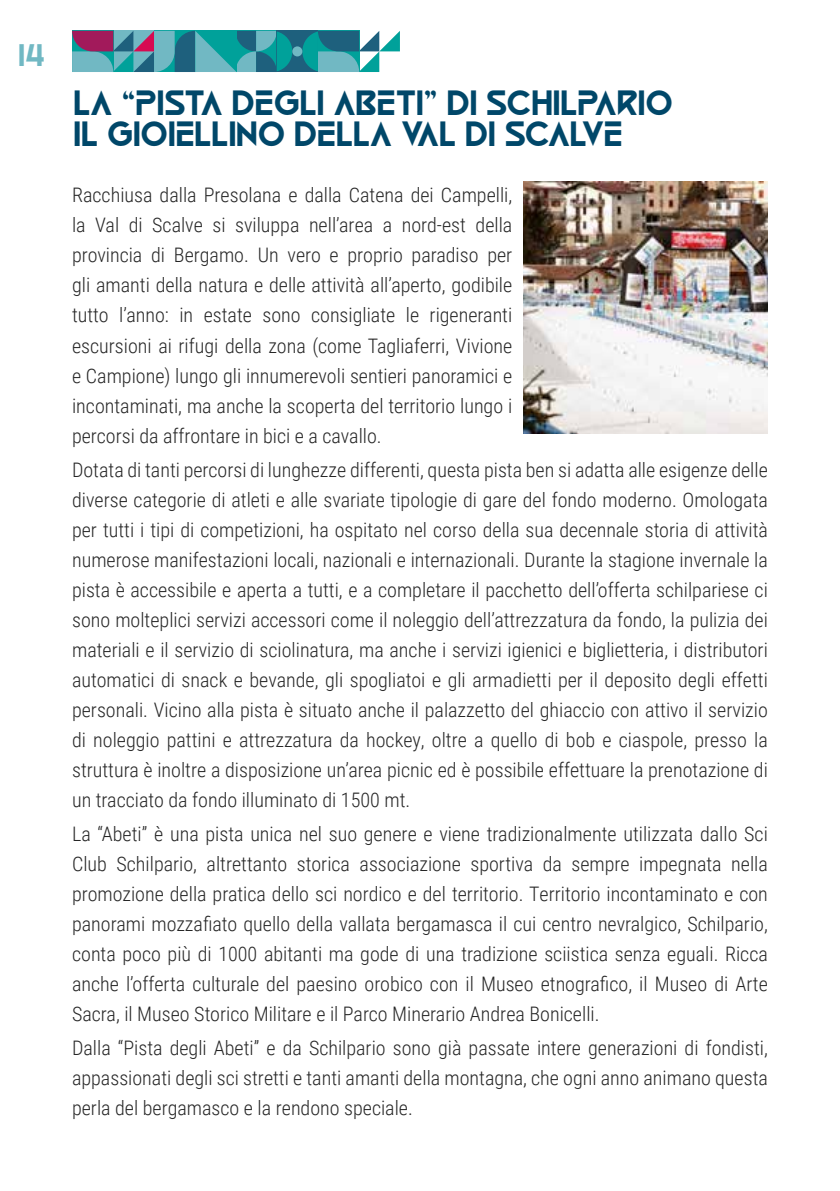
<style>
.page{position:relative;width:840px;height:1191px;background:#fff}
.page>*{position:absolute;margin:0;border:0;box-sizing:border-box;transform-origin:0 0}
.t1{font:36px/31.2px "Black Future";color:#004769}
.t2{font:32px "Black Future";color:#71b8c3}
.t3{font:300 20px/30px "Roboto Condensed";color:#262626;text-align:justify}
</style>
<div class="page">
<svg style="left:72px;top:31px;width:327px;height:41px;background:#4e94a3"></svg>
<img style="left:523px;top:181px;width:244px;height:253px">
<h2 class="t2" style="left:17px;top:37px;width:28px">14</h2>
<h1 class="t1" style="left:72px;top:88px;width:600px">LA “PISTA DEGLI ABETI” DI SCHILPARIO<br>IL GIOIELLINO DELLA VAL DI SCALVE</h1>
<p class="t3" style="left:72px;top:180px;width:441px">Racchiusa dalla Presolana e dalla Catena dei Campelli, la Val di Scalve si sviluppa nell’area a nord-est della provincia di Bergamo. Un vero e proprio paradiso per gli amanti della natura e delle attività all’aperto, godibile tutto l’anno: in estate sono consigliate le rigeneranti escursioni ai rifugi della zona (come Tagliaferri, Vivione e Campione) lungo gli innumerevoli sentieri panoramici e incontaminati, ma anche la scoperta del territorio lungo i percorsi da affrontare in bici e a cavallo.</p>
<p class="t3" style="left:72px;top:454px;width:697px">Dotata di tanti percorsi di lunghezze differenti, questa pista ben si adatta alle esigenze delle diverse categorie di atleti e alle svariate tipologie di gare del fondo moderno. Omologata per tutti i tipi di competizioni, ha ospitato nel corso della sua decennale storia di attività numerose manifestazioni locali, nazionali e internazionali. Durante la stagione invernale la pista è accessibile e aperta a tutti, e a completare il pacchetto dell’offerta schilpariese ci sono molteplici servizi accessori come il noleggio dell’attrezzatura da fondo, la pulizia dei materiali e il servizio di sciolinatura, ma anche i servizi igienici e biglietteria, i distributori automatici di snack e bevande, gli spogliatoi e gli armadietti per il deposito degli effetti personali. Vicino alla pista è situato anche il palazzetto del ghiaccio con attivo il servizio di noleggio pattini e attrezzatura da hockey, oltre a quello di bob e ciaspole, presso la struttura è inoltre a disposizione un’area picnic ed è possibile effettuare la prenotazione di un tracciato da fondo illuminato di 1500 mt.</p>
<p class="t3" style="left:72px;top:818px;width:697px">La “Abeti” è una pista unica nel suo genere e viene tradizionalmente utilizzata dallo Sci Club Schilpario, altrettanto storica associazione sportiva da sempre impegnata nella promozione della pratica dello sci nordico e del territorio. Territorio incontaminato e con panorami mozzafiato quello della vallata bergamasca il cui centro nevralgico, Schilpario, conta poco più di 1000 abitanti ma gode di una tradizione sciistica senza eguali. Ricca anche l’offerta culturale del paesino orobico con il Museo etnografico, il Museo di Arte Sacra, il Museo Storico Militare e il Parco Minerario Andrea Bonicelli.</p>
<p class="t3" style="left:72px;top:1032px;width:697px">Dalla “Pista degli Abeti” e da Schilpario sono già passate intere generazioni di fondisti, appassionati degli sci stretti e tanti amanti della montagna, che ogni anno animano questa perla del bergamasco e la rendono speciale.</p>
</div>
